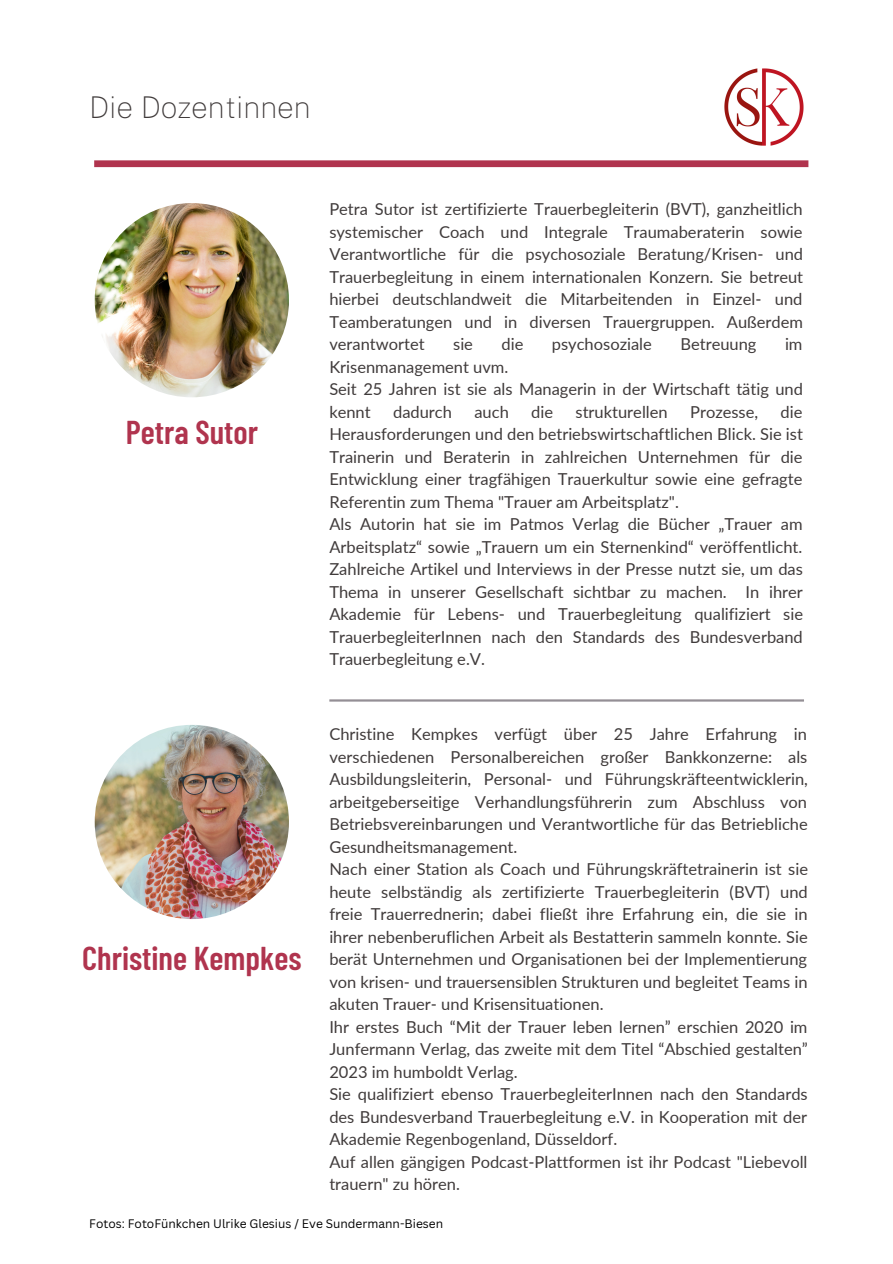
<style>
.page{position:relative;width:893px;height:1264px;background:#fff}
.page>*{position:absolute;margin:0;border:0;box-sizing:border-box;transform-origin:0 0}
.t1{font:600 33px "Barlow Condensed";color:#b0344e}
.t2{font:100 30px "Public Sans";color:#403b3b}
.t3{font:16.5px/22.5px "Lato";color:#403b3b;text-align:justify}
.t4{font:12px "Canva Sans";color:#000}
</style>
<div class="page">
<img style="left:95px;top:203px;width:194px;height:194px;border-radius:50%">
<img style="left:95px;top:725px;width:194px;height:194px;border-radius:50%">
<hr style="left:329px;top:699px;width:475px;height:2px;background:#948f95">
<div style="left:94px;top:160px;width:714px;height:7px;background:#b0344e"></div>
<img style="left:724px;top:68px;width:79px;height:78px">
<p class="t2" style="left:89px;top:89px;width:223px">Die Dozentinnen</p>
<p class="t1" style="left:126px;top:411px;width:134px">Petra Sutor</p>
<p class="t3" style="left:329px;top:197px;width:475px">Petra Sutor ist zertifizierte Trauerbegleiterin (BVT), ganzheitlich systemischer Coach und Integrale Traumaberaterin sowie Verantwortliche für die psychosoziale Beratung/Krisen- und Trauerbegleitung in einem internationalen Konzern. Sie betreut hierbei deutschlandweit die Mitarbeitenden in Einzel- und Teamberatungen und in diversen Trauergruppen. Außerdem verantwortet</p>
<p class="t3" style="left:453px;top:332px;width:21px">sie</p>
<p class="t3" style="left:501px;top:332px;width:23px">die</p>
<p class="t3" style="left:552px;top:332px;width:101px">psychosoziale</p>
<p class="t3" style="left:680px;top:332px;width:78px">Betreuung</p>
<p class="t3" style="left:785px;top:332px;width:19px">im</p>
<p class="t3" style="left:329px;top:355px;width:180px">Krisenmanagement uvm.</p>
<p class="t3" style="left:329px;top:377px;width:475px">Seit 25 Jahren ist sie als Managerin in der Wirtschaft tätig und kennt</p>
<p class="t3" style="left:329px;top:400px;width:475px;text-indent:451px">die Herausforderungen und den betriebswirtschaftlichen Blick. Sie ist Trainerin und Beraterin in zahlreichen Unternehmen für die Entwicklung einer tragfähigen Trauerkultur sowie eine gefragte Referentin zum Thema "Trauer am Arbeitsplatz".</p>
<p class="t3" style="left:329px;top:512px;width:475px">Als Autorin hat sie im Patmos Verlag die Bücher „Trauer am Arbeitsplatz“ sowie „Trauern um ein Sternenkind“ veröffentlicht.<br>Zahlreiche Artikel und Interviews in der Presse nutzt sie, um das Thema in unserer Gesellschaft sichtbar zu machen. In ihrer Akademie für Lebens- und Trauerbegleitung qualifiziert sie TrauerbegleiterInnen nach den Standards des Bundesverband Trauerbegleitung e.V.</p>
<p class="t3" style="left:393px;top:400px;width:60px">dadurch</p>
<p class="t3" style="left:474px;top:400px;width:36px">auch</p>
<p class="t3" style="left:531px;top:400px;width:23px">die</p>
<p class="t3" style="left:575px;top:400px;width:94px">strukturellen</p>
<p class="t3" style="left:690px;top:400px;width:70px">Prozesse,</p>
<p class="t3" style="left:329px;top:722px;width:480px">Christine Kempkes verfügt über 25 Jahre Erfahrung in verschiedenen Personalbereichen großer Bankkonzerne: als Ausbildungsleiterin, Personal- und Führungskräfteentwicklerin, arbeitgeberseitige Verhandlungsführerin zum Abschluss von Betriebsvereinbarungen und Verantwortliche für das Betriebliche Gesundheitsmanagement.</p>
<p class="t3" style="left:329px;top:857px;width:480px">Nach einer Station als Coach und Führungskräftetrainerin ist sie heute selbständig als zertifizierte Trauerbegleiterin (BVT) und freie Trauerrednerin; dabei fließt ihre Erfahrung ein, die sie in ihrer nebenberuflichen Arbeit als Bestatterin sammeln konnte. Sie berät Unternehmen und Organisationen bei der Implementierung von krisen- und trauersensiblen Strukturen und begleitet Teams in akuten Trauer- und Krisensituationen.</p>
<p class="t3" style="left:329px;top:1015px;width:480px">Ihr erstes Buch “Mit der Trauer leben lernen” erschien 2020 im Junfermann Verlag, das zweite mit dem Titel “Abschied gestalten” 2023 im humboldt Verlag.</p>
<p class="t3" style="left:329px;top:1082px;width:480px">Sie qualifiziert ebenso TrauerbegleiterInnen nach den Standards des Bundesverband Trauerbegleitung e.V. in Kooperation mit der Akademie Regenbogenland, Düsseldorf.</p>
<p class="t3" style="left:329px;top:1150px;width:479px">Auf allen gängigen Podcast-Plattformen ist ihr Podcast "Liebevoll trauern" zu hören.</p>
<p class="t4" style="left:89px;top:1215px;width:355px">Fotos: FotoFünkchen Ulrike Glesius / Eve Sundermann-Biesen</p>
<p class="t1" style="left:82px;top:936px;width:221px">Christine Kempkes</p>
</div>
